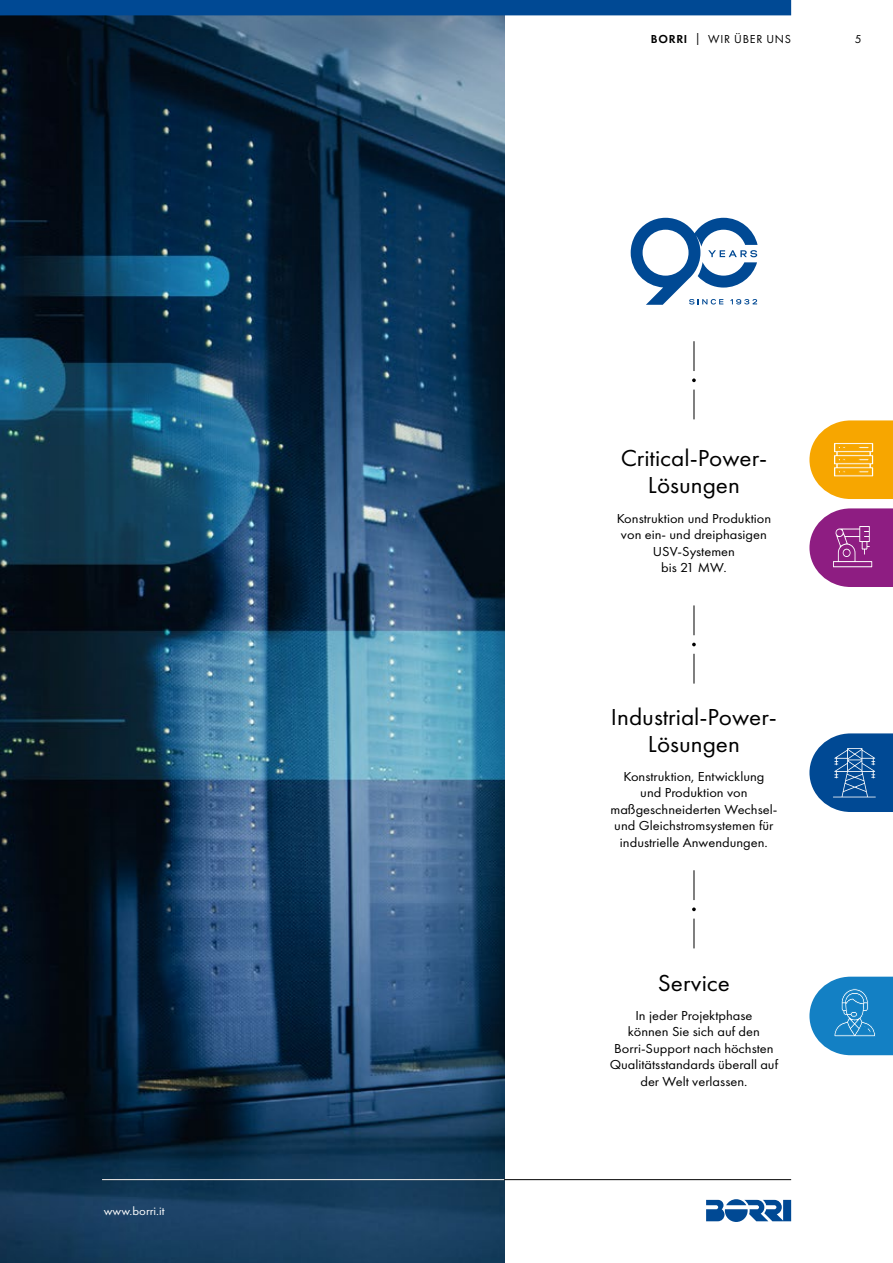
<style>
.page{position:relative;width:893px;height:1263px;background:#fff}
.page>*{position:absolute;margin:0;border:0;box-sizing:border-box;transform-origin:0 0}
.t1{font:24px/27px "Futura PT";color:#000;text-align:center;scale:1.05 1}
.t2{font:13.5px/16.5px "Futura PT";color:#000;text-align:center;scale:1.07 1}
.t3{font:12px "Futura PT";letter-spacing:.06em;color:#000}
.t4{font:12px "Futura PT";color:#fff;scale:1.07 1}
.s1{font-weight:600}
</style>
<div class="page">
<img style="left:0;top:15px;width:504px;height:1248px">
<div style="left:0;top:0;width:791px;height:15px;background:#004994"></div>
<hr style="left:102px;top:1179px;width:689px;height:1px;background:#000">
<svg style="left:809px;top:733px;width:84px;height:79px;background:#2c68a6"></svg>
<svg style="left:809px;top:977px;width:84px;height:78px;background:#3692cc"></svg>
<hr style="left:694px;top:870px;width:1px;height:30px;background:#000">
<hr style="left:694px;top:918px;width:1px;height:30px;background:#000">
<svg style="left:692px;top:907px;width:4px;height:4px"></svg>
<hr style="left:694px;top:605px;width:1px;height:30px;background:#000">
<hr style="left:694px;top:654px;width:1px;height:30px;background:#000">
<svg style="left:692px;top:643px;width:4px;height:3px"></svg>
<hr style="left:694px;top:341px;width:1px;height:30px;background:#000">
<svg style="left:694px;top:390px;width:1px;height:29px"></svg>
<svg style="left:692px;top:378px;width:4px;height:4px"></svg>
<svg style="left:706px;top:1199px;width:85px;height:23px"></svg>
<hr style="left:102px;top:1179px;width:402px;height:1px;background:#fff">
<svg style="left:809px;top:508px;width:84px;height:79px;background:#a04196"></svg>
<svg style="left:809px;top:420px;width:84px;height:79px;background:#f8b42a"></svg>
<svg style="left:631px;top:218px;width:126px;height:87px"></svg>
<p class="t4" style="left:104px;top:1204px;width:58px">www.borri.it</p>
<p class="t3" style="left:651px;top:32px;width:142px"><span class="s1">BORRI</span> | WIR ÜBER UNS</p>
<p class="t3" style="left:855px;top:32px;width:8px">5</p>
<h1 class="t1" style="left:621px;top:445px;width:141px">Critical-Power-<br>Lösungen</h1>
<p class="t2" style="left:617px;top:510px;width:146px">Konstruktion und Produktion von ein- und dreiphasigen<br>USV-Systemen<br>bis 21 MW.</p>
<h1 class="t1" style="left:611px;top:703px;width:160px">Industrial-Power-<br>Lösungen</h1>
<p class="t2" style="left:610px;top:768px;width:158px">Konstruktion, Entwicklung<br>und Produktion von maßgeschneiderten Wechsel&shy;und Gleichstromsystemen für industrielle Anwendungen.</p>
<h1 class="t1" style="left:658px;top:969px;width:70px">Service</h1>
<p class="t2" style="left:610px;top:1007px;width:159px">In jeder Projektphase<br>können Sie sich auf den<br>Borri-Support nach höchsten<br>Qualitätsstandards überall auf der Welt verlassen.</p>
</div>
